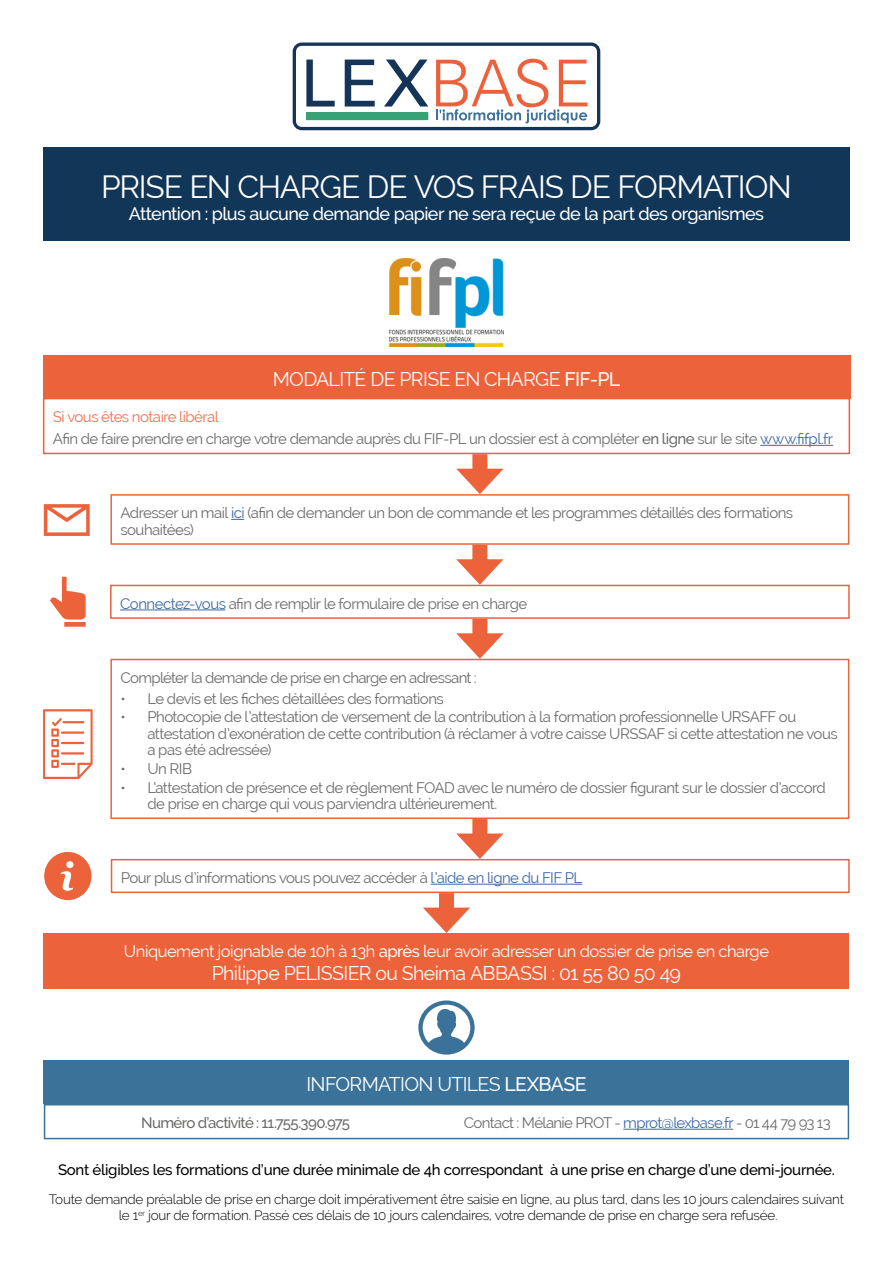
<style>
.page{position:relative;width:893px;height:1263px;background:#fff}
.page>*{position:absolute;margin:0;border:0;box-sizing:border-box;transform-origin:0 0}
.t1{font:31.5px "Raleway";letter-spacing:-.04em;color:#fff}
.t2{font:19.5px "Raleway";letter-spacing:-.035em;color:#fff}
.t3{font:500 18px "Raleway";letter-spacing:-.035em;color:#fff}
.t4{font:16.5px "Raleway";letter-spacing:-.03em;color:#fff}
.t5{font:15px/16.5px "Raleway";letter-spacing:-.035em;color:#6b6b6a}
.t6{font:500 15px "Raleway";letter-spacing:-.02em;color:#000}
.t7{font:500 15px "Raleway";letter-spacing:-.045em;color:#6b6b6a}
.t8{font:300 13.5px/16.2px "Raleway";letter-spacing:-.02em;color:#000;text-align:center}
.s1{font-weight:500}
.s2{color:#ee724f}
.s3{color:#3f68a5}
</style>
<div class="page">
<svg style="left:293px;top:43px;width:307px;height:87px"></svg>
<div style="left:306px;top:112px;width:122px;height:8px;background:#38a276"></div>
<div style="left:43px;top:147px;width:807px;height:94px;background:#123658"></div>
<img style="left:389px;top:258px;width:115px;height:88px">
<hr style="left:760px;top:445px;width:73px;height:1px;background:#3f68a5">
<div style="left:43px;top:398px;width:807px;height:56px;border:2px solid #ec623b"></div>
<div style="left:43px;top:355px;width:807px;height:44px;background:#ec623b"></div>
<div style="left:44px;top:933px;width:805px;height:56px;background:#ec623b"></div>
<div style="left:472px;top:454px;width:15px;height:25px;background:#ec623b"></div>
<svg style="left:456px;top:469px;width:47px;height:25px"></svg>
<div style="left:472px;top:545px;width:15px;height:24px;background:#ec623b"></div>
<svg style="left:456px;top:559px;width:48px;height:26px"></svg>
<div style="left:472px;top:619px;width:15px;height:24px;background:#ec623b"></div>
<svg style="left:456px;top:633px;width:48px;height:26px"></svg>
<div style="left:472px;top:819px;width:15px;height:24px;background:#ec623b"></div>
<svg style="left:456px;top:833px;width:48px;height:26px"></svg>
<div style="left:439px;top:893px;width:15px;height:24px;background:#ec623b"></div>
<svg style="left:423px;top:907px;width:47px;height:26px"></svg>
<svg style="left:231px;top:519px;width:13px;height:1px"></svg>
<div style="left:110px;top:494px;width:739px;height:51px;border:2px solid #ec623b"></div>
<svg style="left:44px;top:504px;width:46px;height:32px"></svg>
<div style="left:110px;top:659px;width:739px;height:160px;border:2px solid #ec623b"></div>
<svg style="left:43px;top:709px;width:50px;height:70px"></svg>
<hr style="left:431px;top:884px;width:151px;height:1px;background:#3f68a5">
<div style="left:111px;top:859px;width:739px;height:34px;border:2px solid #ec623b"></div>
<svg style="left:44px;top:852px;width:47px;height:48px"></svg>
<hr style="left:120px;top:609px;width:105px;height:1px;background:#3f68a5">
<div style="left:110px;top:585px;width:740px;height:34px;border:2px solid #ec623b"></div>
<svg style="left:50px;top:577px;width:36px;height:50px"></svg>
<hr style="left:623px;top:1129px;width:110px;height:1px;background:#3f68a5">
<div style="left:44px;top:1104px;width:805px;height:35px;border:2px solid #3b729a"></div>
<div style="left:44px;top:1060px;width:805px;height:44px;background:#3b729a"></div>
<svg style="left:418px;top:1000px;width:57px;height:54px"></svg>
<h1 class="t1" style="left:101px;top:169px;width:692px">PRISE EN CHARGE DE VOS FRAIS DE FORMATION</h1>
<p class="t3" style="left:129px;top:203px;width:637px">Attention : plus aucune demande papier ne sera reçue de la part des organismes</p>
<h2 class="t2" style="left:273px;top:368px;width:349px">MODALITÉ DE PRISE EN CHARGE <span class="s1">FIF-PL</span></h2>
<p class="t5" style="left:53px;top:405px;width:782px;line-height:22.2px"><span class="s2">Si vous êtes notaire libéral<br></span>Afin de faire prendre en charge votre demande auprès du FIF-PL un dossier est à compléter <span class="s1">en ligne</span> sur le site <span class="s3">www.fifpl.fr</span></p>
<p class="t5" style="left:120px;top:505px;width:674px">Adresser un mail <span class="s3">ici</span> (afin de demander un bon de commande et les programmes détaillés des formations souhaitées)</p>
<p class="t5" style="left:120px;top:595px;width:409px"><span class="s3">Connectez-vous</span> afin de remplir le formulaire de prise en charge</p>
<p class="t5" style="left:120px;top:669px;width:358px">Compléter la demande de prise en charge en adressant :</p>
<p class="t5" style="left:120px;top:690px;width:325px">• Le devis et les fiches détaillées des formations</p>
<p class="t5" style="left:147px;top:709px;width:692px;text-indent:-27px">• Photocopie de l’attestation de versement de la contribution à la formation professionnelle URSAFF ou attestation d’exonération de cette contribution (à réclamer à votre caisse URSSAF si cette attestation ne vous a pas été adressée)</p>
<p class="t5" style="left:120px;top:760px;width:73px">• Un RIB</p>
<p class="t5" style="left:147px;top:779px;width:680px;text-indent:-27px">• L’attestation de présence et de règlement FOAD avec le numéro de dossier figurant sur le dossier d’accord de prise en charge qui vous parviendra ultérieurement.</p>
<p class="t5" style="left:121px;top:869px;width:463px">Pour plus d’informations vous pouvez accéder à <span class="s3">l’aide en ligne du FIF PL</span></p>
<p class="t4" style="left:124px;top:942px;width:647px">Uniquement joignable de 10h à 13h <span class="s1">après</span> leur avoir adresser un dossier de prise en charge</p>
<h2 class="t2" style="left:212px;top:962px;width:471px">Philippe PELISSIER ou Sheima ABBASSI : 01 55 80 50 49</h2>
<h2 class="t2" style="left:306px;top:1073px;width:282px">INFORMATION UTILES <span class="s1">LEXBASE</span></h2>
<p class="t7" style="left:141px;top:1114px;width:210px">Numéro d’activité : 11.755.390.975</p>
<p class="t5" style="left:464px;top:1114px;width:368px">Contact : Mélanie PROT - <span class="s3">mprot@lexbase.fr</span> - 01 44 79 93 13</p>
<p class="t6" style="left:58px;top:1161px;width:778px">Sont éligibles les formations d’une durée minimale de 4h correspondant à une prise en charge d’une demi-journée.</p>
<p class="t8" style="left:49px;top:1191px;width:797px">Toute demande préalable de prise en charge doit impérativement être saisie en ligne, au plus tard, dans les 10 jours calendaires suivant le 1<sup>er</sup> jour de formation. Passé ces délais de 10 jours calendaires, votre demande de prise en charge sera refusée.</p>
</div>
